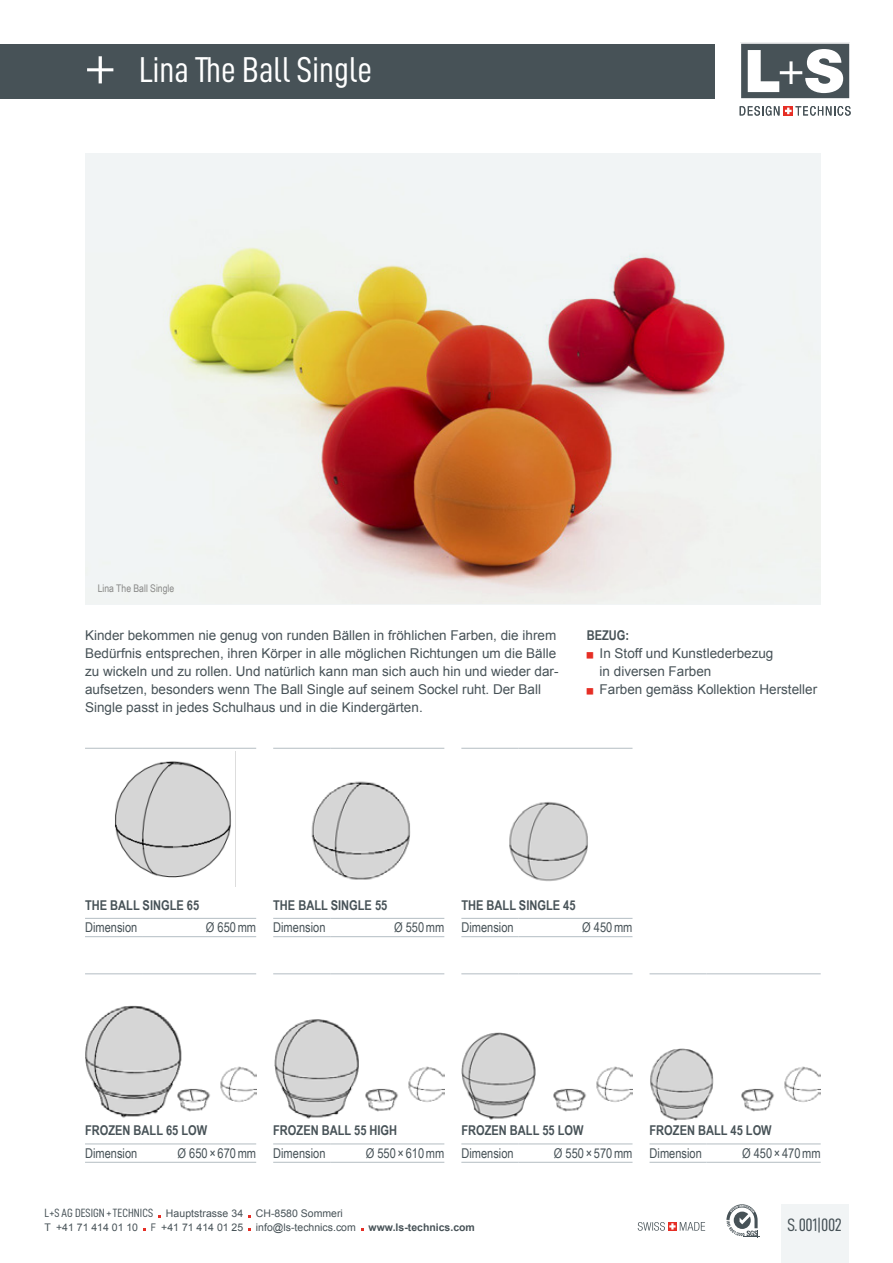
<style>
.page{position:relative;width:893px;height:1263px;background:#fff}
.page>*{position:absolute;margin:0;border:0;box-sizing:border-box;transform-origin:0 0}
.t1{font:36px "D DIN Condensed";color:#fff}
.t2{font:18px "D DIN Condensed";letter-spacing:-.025em;color:#475257}
.t3{font:13.5px/18px "Arial";color:#475257}
.t4{font:13.5px "Arial Narrow";color:#475257}
.t5{font:700 13.5px "Arial Narrow";color:#475257}
.t6{font:10.5px/13.5px "Arial";color:#475257}
.t7{font:10.5px "Arial Narrow";color:#878786}
.s1{font-family:"Myriad Pro";font-size:51px}
.s2{font-family:"D DIN Condensed";font-size:12px}
.s3{font-family:"Arial Narrow"}
.s4{font-weight:700}
</style>
<div class="page">
<img style="left:85px;top:154px;width:736px;height:449px">
<img style="left:115px;top:752px;width:121px;height:135px">
<img style="left:311px;top:781px;width:100px;height:99px">
<img style="left:509px;top:802px;width:79px;height:80px">
<hr style="left:85px;top:1143px;width:57px;height:1px;background:#b4bdc3">
<hr style="left:142px;top:1143px;width:114px;height:1px;background:#b4bdc3">
<hr style="left:85px;top:1162px;width:57px;height:1px;background:#b4bdc3">
<hr style="left:142px;top:1162px;width:114px;height:1px;background:#b4bdc3">
<hr style="left:85px;top:973px;width:57px;height:1px;background:#b4bdc3">
<hr style="left:142px;top:973px;width:114px;height:1px;background:#b4bdc3">
<hr style="left:273px;top:1143px;width:57px;height:1px;background:#b4bdc3">
<hr style="left:330px;top:1143px;width:114px;height:1px;background:#b4bdc3">
<hr style="left:273px;top:1162px;width:57px;height:1px;background:#b4bdc3">
<hr style="left:330px;top:1162px;width:114px;height:1px;background:#b4bdc3">
<hr style="left:273px;top:973px;width:57px;height:1px;background:#b4bdc3">
<hr style="left:330px;top:973px;width:114px;height:1px;background:#b4bdc3">
<hr style="left:461px;top:1143px;width:57px;height:1px;background:#b4bdc3">
<hr style="left:518px;top:1143px;width:114px;height:1px;background:#b4bdc3">
<hr style="left:461px;top:1162px;width:57px;height:1px;background:#b4bdc3">
<hr style="left:518px;top:1162px;width:114px;height:1px;background:#b4bdc3">
<hr style="left:461px;top:973px;width:57px;height:1px;background:#b4bdc3">
<hr style="left:518px;top:973px;width:114px;height:1px;background:#b4bdc3">
<hr style="left:649px;top:1143px;width:57px;height:1px;background:#b4bdc3">
<hr style="left:706px;top:1143px;width:115px;height:1px;background:#b4bdc3">
<hr style="left:649px;top:1162px;width:57px;height:1px;background:#b4bdc3">
<hr style="left:706px;top:1162px;width:115px;height:1px;background:#b4bdc3">
<hr style="left:649px;top:973px;width:57px;height:1px;background:#b4bdc3">
<hr style="left:706px;top:973px;width:115px;height:1px;background:#b4bdc3">
<hr style="left:85px;top:918px;width:57px;height:1px;background:#b4bdc3">
<hr style="left:142px;top:918px;width:114px;height:1px;background:#b4bdc3">
<hr style="left:85px;top:936px;width:57px;height:1px;background:#b4bdc3">
<hr style="left:142px;top:936px;width:114px;height:1px;background:#b4bdc3">
<hr style="left:85px;top:748px;width:57px;height:1px;background:#b4bdc3">
<hr style="left:142px;top:748px;width:114px;height:1px;background:#b4bdc3">
<hr style="left:273px;top:918px;width:57px;height:1px;background:#b4bdc3">
<hr style="left:330px;top:918px;width:114px;height:1px;background:#b4bdc3">
<hr style="left:273px;top:936px;width:57px;height:1px;background:#b4bdc3">
<hr style="left:330px;top:936px;width:114px;height:1px;background:#b4bdc3">
<hr style="left:273px;top:748px;width:57px;height:1px;background:#b4bdc3">
<hr style="left:330px;top:748px;width:114px;height:1px;background:#b4bdc3">
<hr style="left:461px;top:918px;width:57px;height:1px;background:#b4bdc3">
<hr style="left:518px;top:918px;width:114px;height:1px;background:#b4bdc3">
<hr style="left:461px;top:936px;width:57px;height:1px;background:#b4bdc3">
<hr style="left:518px;top:936px;width:114px;height:1px;background:#b4bdc3">
<hr style="left:461px;top:748px;width:57px;height:1px;background:#b4bdc3">
<hr style="left:518px;top:748px;width:114px;height:1px;background:#b4bdc3">
<img style="left:85px;top:1005px;width:97px;height:113px">
<img style="left:274px;top:1019px;width:85px;height:100px">
<img style="left:461px;top:1032px;width:75px;height:88px">
<img style="left:650px;top:1048px;width:64px;height:73px">
<img style="left:177px;top:1063px;width:79px;height:53px">
<img style="left:365px;top:1066px;width:79px;height:46px">
<img style="left:554px;top:1066px;width:78px;height:46px">
<img style="left:741px;top:1066px;width:79px;height:46px">
<div style="left:0;top:44px;width:714px;height:54px;background:#475257"></div>
<svg style="left:726px;top:1204px;width:34px;height:33px"></svg>
<svg style="left:740px;top:42px;width:110px;height:57px"></svg>
<svg style="left:740px;top:106px;width:39px;height:10px"></svg>
<div style="left:783px;top:106px;width:10px;height:9px;background:#e62e25"></div>
<svg style="left:785px;top:106px;width:66px;height:10px"></svg>
<svg style="left:638px;top:1222px;width:67px;height:9px"></svg>
<div style="left:781px;top:1204px;width:67px;height:59px;background:#f1f4f5"></div>
<h1 class="t1" style="left:85px;top:50px;width:289px"><span class="s1">+</span> Lina The Ball Single</h1>
<p class="t7" style="left:98px;top:581px;width:78px">Lina The Ball Single</p>
<p class="t3" style="left:85px;top:626px;width:475px">Kinder bekommen nie genug von runden Bällen in fröhlichen Farben, die ihrem Bedürfnis entsprechen, ihren Körper in alle möglichen Richtungen um die Bälle zu wickeln und zu rollen. Und natürlich kann man sich auch hin und wieder dar&shy;aufsetzen, besonders wenn The Ball Single auf seinem Sockel ruht. Der Ball Single passt in jedes Schulhaus und in die Kindergärten.</p>
<p class="t5" style="left:587px;top:625px;width:44px">BEZUG:</p>
<p class="t3" style="left:600px;top:644px;width:219px">In Stoff und Kunstlederbezug<br>in diversen Farben<br>Farben gemäss Kollektion Hersteller</p>
<p class="t5" style="left:85px;top:895px;width:116px">THE BALL SINGLE 65</p>
<p class="t4" style="left:85px;top:918px;width:54px">Dimension</p>
<p class="t4" style="left:206px;top:918px;width:52px">Ø 650mm</p>
<p class="t5" style="left:273px;top:895px;width:116px">THE BALL SINGLE 55</p>
<p class="t4" style="left:273px;top:918px;width:54px">Dimension</p>
<p class="t4" style="left:394px;top:918px;width:52px">Ø 550mm</p>
<p class="t5" style="left:461px;top:895px;width:116px">THE BALL SINGLE 45</p>
<p class="t4" style="left:461px;top:918px;width:54px">Dimension</p>
<p class="t4" style="left:582px;top:918px;width:52px">Ø 450mm</p>
<p class="t5" style="left:85px;top:1120px;width:124px">FROZEN BALL 65 LOW</p>
<p class="t4" style="left:85px;top:1143px;width:54px">Dimension</p>
<p class="t4" style="left:178px;top:1143px;width:80px">Ø 650 × 670mm</p>
<p class="t5" style="left:273px;top:1120px;width:126px">FROZEN BALL 55 HIGH</p>
<p class="t4" style="left:273px;top:1143px;width:54px">Dimension</p>
<p class="t4" style="left:366px;top:1143px;width:80px">Ø 550 × 610mm</p>
<p class="t5" style="left:461px;top:1120px;width:124px">FROZEN BALL 55 LOW</p>
<p class="t4" style="left:461px;top:1143px;width:54px">Dimension</p>
<p class="t4" style="left:554px;top:1143px;width:80px">Ø 550 × 570mm</p>
<p class="t5" style="left:649px;top:1120px;width:124px">FROZEN BALL 45 LOW</p>
<p class="t4" style="left:649px;top:1143px;width:54px">Dimension</p>
<p class="t4" style="left:742px;top:1143px;width:80px">Ø 450 × 470mm</p>
<p class="t6" style="left:45px;top:1207px;width:432px"><span class="s2">L+S AG DESIGN+ TECHNICS</span> Hauptstrasse 34 CH-8580 Sommeri<br>T +41 71 414 01 10 <span class="s3">F</span> +41 71 414 01 25 info@ls-technics.com <span class="s4">www.ls-technics.com</span></p>
<h2 class="t2" style="left:787px;top:1214px;width:56px">S.001|002</h2>
</div>
